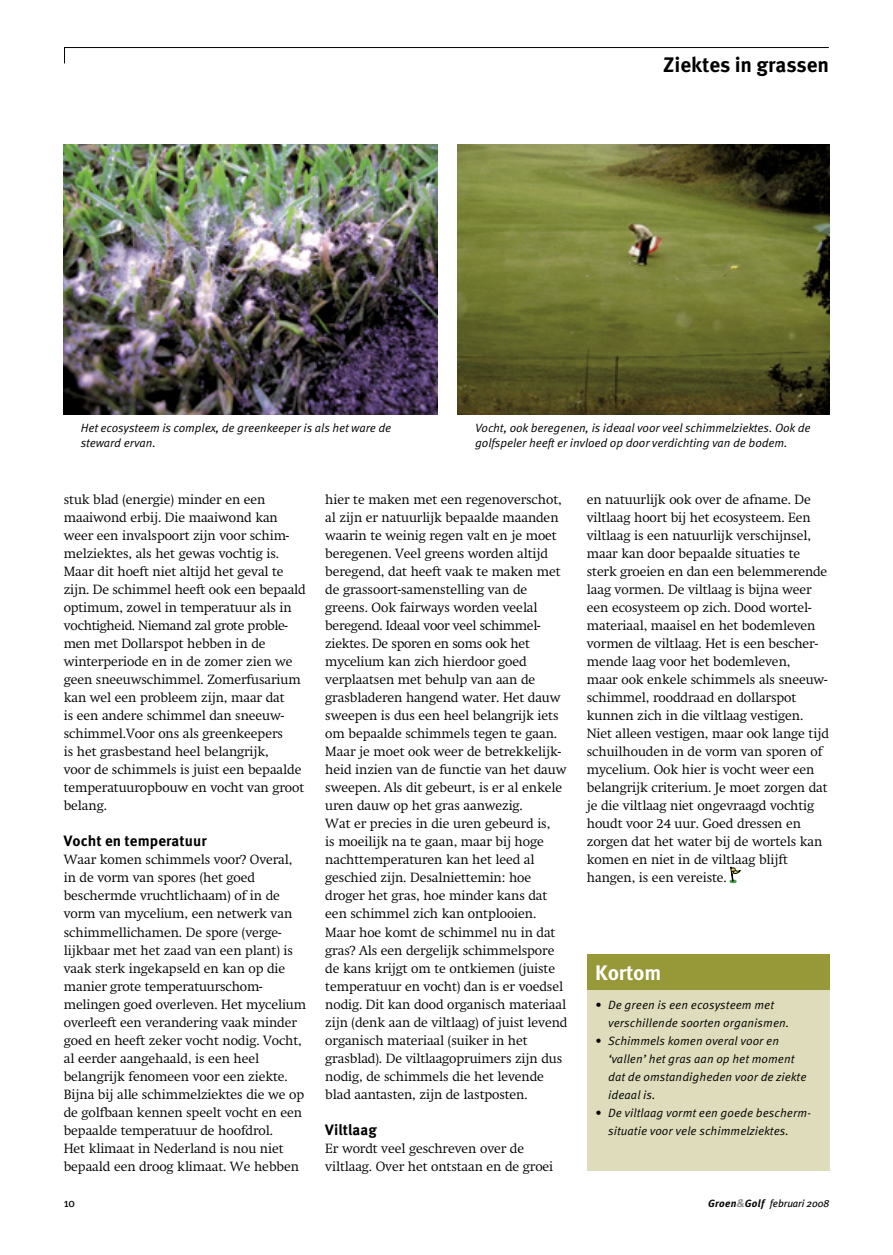
<style>
.page{position:relative;width:893px;height:1255px;background:#fff}
.page>*{position:absolute;margin:0;border:0;box-sizing:border-box;transform-origin:0 0}
.t1{font:700 21px "Meta OT";letter-spacing:-.005em;color:#000}
.t2{font:700 21px "Meta OT";letter-spacing:-.01em;color:#fff}
.t3{font:700 15px "Meta OT";letter-spacing:.005em;color:#000}
.t4{font:300 13.2px/18px "Swift";letter-spacing:-.005em;color:#000}
.t5{font:italic 12px/18px "Meta OT";letter-spacing:.005em;color:#000}
.t6{font:12px "Meta Plus";color:#000}
.t7{font:italic 10.5px "Meta Plus";letter-spacing:-.005em;color:#000}
.s1{font-weight:700}
.s2{font-weight:700;font-size:12px;color:#939393}
</style>
<div class="page">
<svg style="left:64px;top:47px;width:765px;height:17px"></svg>
<svg style="left:729px;top:866px;width:12px;height:17px"></svg>
<img style="left:64px;top:144px;width:374px;height:270px">
<img style="left:458px;top:144px;width:371px;height:270px">
<div style="left:587px;top:954px;width:242px;height:36px;background:#979837"></div>
<div style="left:587px;top:990px;width:242px;height:180px;background:#dfdcbb"></div>
<h1 class="t1" style="left:663px;top:51px;width:167px">Ziektes in grassen</h1>
<p class="t5" style="left:81px;top:421px;width:312px;line-height:15px">Het ecosysteem is complex, de greenkeeper is als het ware de steward ervan.</p>
<p class="t5" style="left:475px;top:421px;width:337px;line-height:15px">Vocht, ook beregenen, is ideaal voor veel schimmelziektes. Ook de golfspeler heeft er invloed op door verdichting van de bodem.</p>
<p class="t4" style="left:64px;top:491px;width:243px">stuk blad (energie) minder en een maaiwond erbij. Die maaiwond kan weer een invalspoort zijn voor schim&shy;melziektes, als het gewas vochtig is.<br>Maar dit hoeft niet altijd het geval te zijn. De schimmel heeft ook een bepaald optimum, zowel in tem-peratuur als in vochtigheid. Niemand zal grote proble&shy;men met Dollarspot hebben in de winterperiode en in de zomer zien we geen sneeuwschimmel. Zomerfusarium kan wel een probleem zijn, maar dat<br>is een andere schimmel dan sneeuw&shy;schimmel.Voor ons als greenkeepers<br>is het grasbestand heel belangrijk,<br>voor de schimmels is juist een bepaalde tempera-tuuropbouw en vocht van groot belang.</p>
<p class="t3" style="left:64px;top:831px;width:144px">Vocht en temperatuur</p>
<p class="t4" style="left:64px;top:851px;width:244px">Waar komen schimmels voor? Overal, in de vorm van spores (het goed beschermde vruchtlichaam) of in de vorm van mycelium, een netwerk van schimmellichamen. De spore (verge&shy;lijkbaar met het zaad van een plant) is vaak sterk ingekapseld en kan op die manier grote temperatuur-schom&shy;melingen goed overleven. Het mycelium overleeft een verandering vaak minder goed en heeft zeker vocht nodig. Vocht, al eerder aangehaald, is een heel belangrijk fenomeen voor een ziekte.<br>Bijna bij alle schimmelziektes die we op de golfbaan kennen speelt vocht en een bepaalde temperatuur de hoofdrol.<br>Het klimaat in Nederland is nou niet bepaald een droog klimaat. We hebben</p>
<p class="t4" style="left:325px;top:491px;width:244px">hier te maken met een regenoverschot, al zijn er natuurlijk bepaalde maanden waarin te weinig regen valt en je moet beregenen. Veel greens worden altijd beregend, dat heeft vaak te maken met de grassoort-samenstelling van de greens. Ook fairways worden veelal beregend. Ideaal voor veel schimmel&shy;ziektes. De sporen en soms ook het mycelium kan zich hierdoor goed verplaatsen met behulp van aan de grasbladeren hangend water. Het dauw sweepen is dus een heel belangrijk iets om bepaalde schimmels tegen te gaan.<br>Maar je moet ook weer de betrekkelijk&shy;heid inzien van de functie van het dauw sweepen. Als dit gebeurt, is er al enkele uren dauw op het gras aanwezig.<br>Wat er precies in die uren gebeurd is,<br>is moeilijk na te gaan, maar bij hoge nachttemperaturen kan het leed al geschied zijn. Desalniettemin: hoe droger het gras, hoe minder kans dat een schimmel zich kan ontplooien.<br>Maar hoe komt de schimmel nu in dat gras? Als een dergelijk schimmelspore de kans krijgt om te ontkiemen (juiste temperatuur en vocht) dan is er voedsel nodig. Dit kan dood organisch materiaal zijn (denk aan de viltlaag) of juist levend organisch materiaal (suiker in het grasblad). De viltlaagopruimers zijn dus nodig, de schimmels die het levende blad aantasten, zijn de lastposten.</p>
<p class="t3" style="left:325px;top:1119px;width:53px">Viltlaag</p>
<p class="t4" style="left:325px;top:1139px;width:230px">Er wordt veel geschreven over de viltlaag. Over het ontstaan en de groei</p>
<p class="t4" style="left:587px;top:491px;width:244px">en natuurlijk ook over de afname. De viltlaag hoort bij het ecosysteem. Een viltlaag is een natuurlijk verschijnsel, maar kan door bepaalde situaties te sterk groeien en dan een belemmerende laag vormen. De viltlaag is bijna weer een ecosysteem op zich. Dood wortel&shy;materiaal, maaisel en het bodemleven vormen de viltlaag. Het is een bescher&shy;mende laag voor het bodemleven,<br>maar ook enkele schimmels als sneeuw&shy;schimmel, rooddraad en dollarspot kunnen zich in die viltlaag vestigen.<br>Niet alleen vestigen, maar ook lange tijd schuilhouden in de vorm van sporen of mycelium. Ook hier is vocht weer een belangrijk criterium. Je moet zorgen dat je die viltlaag niet ongevraagd vochtig houdt voor 24 uur. Goed dressen en zorgen dat het water bij de wortels kan komen en niet in de viltlaag blijft hangen, is een vereiste.</p>
<h1 class="t2" style="left:595px;top:959px;width:68px">Kortom</h1>
<p class="t5" style="left:608px;top:995px;width:183px;text-indent:-13px">• De green is een ecosysteem met verschillende soorten organismen.</p>
<p class="t5" style="left:608px;top:1031px;width:200px;text-indent:-13px">• Schimmels komen overal voor en ‘vallen’ het gras aan op het moment dat de omstandigheden voor de ziekte ideaal is.</p>
<p class="t5" style="left:608px;top:1103px;width:205px;text-indent:-13px">• De viltlaag vormt een goede bescherm&shy;situatie voor vele schimmelziektes.</p>
<p class="t6" style="left:64px;top:1195px;width:13px">10</p>
<p class="t7" style="left:708px;top:1196px;width:122px"><span class="s1">Groen</span><span class="s2">&amp;</span><span class="s1">Golf</span> februari 2008</p>
</div>
